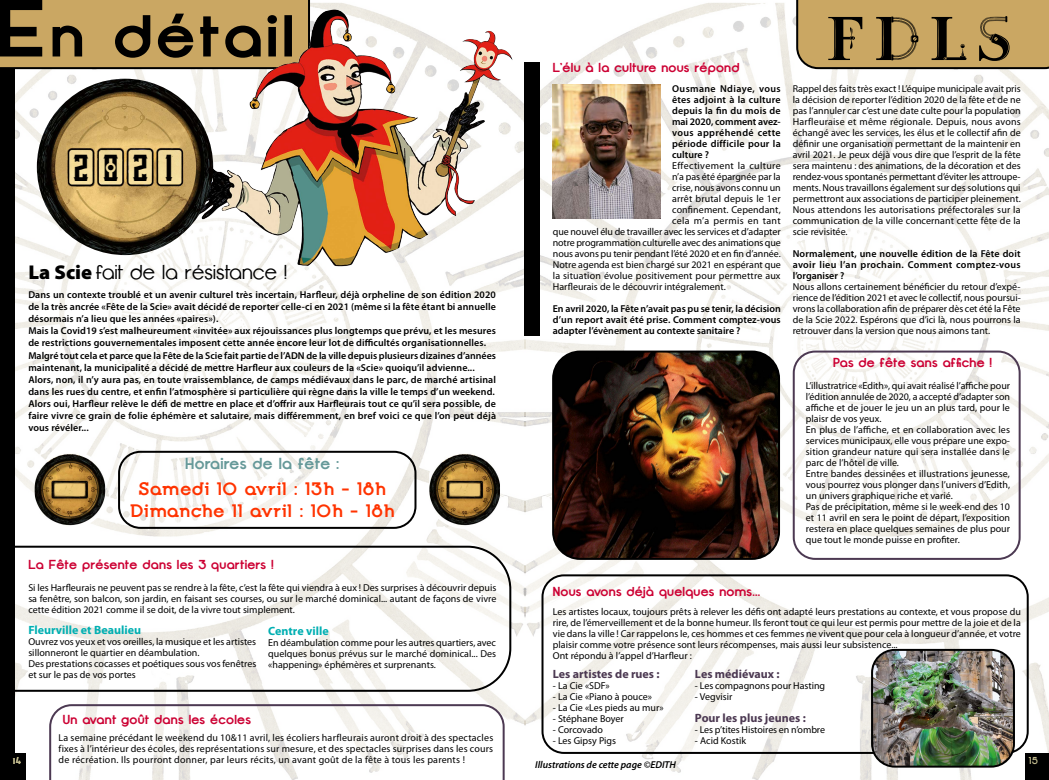
<style>
.page{position:relative;width:1049px;height:780px;background:#fff}
.page>*{position:absolute;margin:0;border:0;box-sizing:border-box;transform-origin:0 0}
.t1{font:61.5px "Steamy";color:#000}
.t2{font:34.3px "Vanilla Whale";color:#000}
.t3{font:20px "Opificio";letter-spacing:.005em;color:#000}
.t4{font:700 18px/22px "Opificio Serif";letter-spacing:.025em;color:#f30;text-align:center}
.t5{font:700 16px "Opificio";letter-spacing:.015em;color:#699}
.t6{font:700 13px "Opificio";letter-spacing:.015em;color:#c03}
.t7{font:700 12px "Myriad Pro";color:#4c3952}
.t8{font:700 12px "Myriad Pro";color:#00afb2}
.t9{font:10px/11px "Myriad Pro";color:#000;text-align:justify}
.t10{font:600 10px/12px "Myriad Pro";letter-spacing:.01em;color:#000;text-align:justify}
.t11{font:10px "Myriad Pro";letter-spacing:.035em;color:#000}
.t12{font:italic 600 10px "Myriad Pro";color:#000}
.t13{font:700 10px "Opificio Serif";color:#c2bb8e}
.s1{font-family:"Myriad Pro";font-weight:900}
</style>
<div class="page">
<img style="left:15px;top:3px;width:1034px;height:777px">
<div style="left:1025px;top:753px;width:24px;height:27px;background:#000"></div>
<div style="left:795px;top:0;width:254px;height:70px;background:#caa763"></div>
<svg style="left:0;top:0;width:311px;height:70px;background:#967c4b"></svg>
<div style="left:0;top:753px;width:26px;height:27px;background:#000"></div>
<div style="left:0;top:68px;width:15px;height:689px;background:#000"></div>
<div style="left:524px;top:62px;width:16px;height:274px;background:#000"></div>
<svg style="left:15px;top:544px;width:497px;height:148px"></svg>
<div style="left:118px;top:451px;width:298px;height:78px;border:2px solid #000;border-radius:21px"></div>
<div style="left:541px;top:574px;width:488px;height:179px;border:2px solid #000;border-radius:21px"></div>
<div style="left:793px;top:350px;width:227px;height:210px;border:2px solid #4c3952;border-radius:21px"></div>
<svg style="left:49px;top:704px;width:456px;height:76px"></svg>
<img style="left:553px;top:351px;width:226px;height:208px">
<div style="left:552px;top:350px;width:228px;height:210px;border:2px solid #000;border-radius:27px"></div>
<img style="left:872px;top:650px;width:141px;height:116px">
<div style="left:871px;top:649px;width:144px;height:118px;border:2px solid #000;border-radius:23px"></div>
<img style="left:186px;top:10px;width:146px;height:210px">
<img style="left:35px;top:451px;width:70px;height:78px">
<img style="left:429px;top:451px;width:71px;height:78px">
<img style="left:37px;top:79px;width:176px;height:176px;border-radius:88px">
<img style="left:553px;top:84px;width:108px;height:135px">
<h2 class="t2" style="left:73px;top:146px;width:101px">2021</h2>
<h3 class="t3" style="left:28px;top:261px;width:260px"><span class="s1">La Scie</span> fait de la résistance !</h3>
<p class="t10" style="left:28px;top:289px;width:469px;text-align:left">Dans un contexte troublé et un avenir culturel très incertain, Harfleur, déjà orpheline de son édition 2020 de la très ancrée «Fête de la Scie» avait décidé de reporter celle-ci en 2021 (même si la fête étant bi annuelle désormais n’a lieu que les années «paires»).<br>Mais la Covid19 s’est malheureument «invitée» aux réjouissances plus longtemps que prévu, et les mesures de restrictions gouvernementales imposent cette année encore leur lot de difficultés organisationnelles.<br>Malgré tout cela et parce que la Fête de la Scie fait partie de l’ADN de la ville depuis plusieurs dizaines d’années maintenant, la municipalité a décidé de mettre Harfleur aux couleurs de la «Scie» quoiqu’il advienne...<br>Alors, non, il n’y aura pas, en toute vraissemblance, de camps médiévaux dans le parc, de marché artisinal dans les rues du centre, et enfin l’atmosphère si particulière qui règne dans la ville le temps d’un weekend.<br>Alors oui, Harfleur relève le défi de mettre en place et d’offrir aux Harfleurais tout ce qu’il sera possible, de faire vivre ce grain de folie éphémère et salutaire, mais différemment, en bref voici ce que l’on peut déjà vous révéler...</p>
<h3 class="t5" style="left:185px;top:453px;width:156px">Horaires de la fête :</h3>
<h3 class="t4" style="left:130px;top:477px;width:266px">Samedi 10 avril : 13h - 18h<br>Dimanche 11 avril : 10h - 18h</h3>
<h3 class="t6" style="left:28px;top:556px;width:247px">La Fête présente dans les 3 quartiers !</h3>
<h3 class="t6" style="left:553px;top:59px;width:188px">L’élu à la culture nous répond</h3>
<p class="t10" style="left:672px;top:82px;width:110px;line-height:11px">Ousmane Ndiaye, vous êtes adjoint à la culture depuis la fin du mois de mai 2020, comment avez&shy;vous appréhendé cette période difficile pour la culture ?</p>
<p class="t11" style="left:672px;top:159px;width:110px">Effectivement la culture</p>
<p class="t9" style="left:672px;top:171px;width:110px">n’a pas été épargnée par la</p>
<p class="t9" style="left:672px;top:182px;width:110px">crise, nous avons connu un</p>
<p class="t9" style="left:672px;top:193px;width:110px">arrêt brutal depuis le 1er</p>
<p class="t9" style="left:672px;top:204px;width:110px">confinement. Cependant,</p>
<p class="t11" style="left:672px;top:214px;width:110px">cela m’a permis en tant</p>
<p class="t9" style="left:553px;top:226px;width:229px">que nouvel élu de travailler avec les services et d’adapter</p>
<p class="t9" style="left:553px;top:237px;width:229px">notre programmation culturelle avec des animations que</p>
<p class="t9" style="left:553px;top:248px;width:229px">nous avons pu tenir pendant l’été 2020 et en fin d’année.</p>
<p class="t9" style="left:553px;top:259px;width:229px">Notre agenda est bien chargé sur 2021 en espérant que</p>
<p class="t9" style="left:553px;top:270px;width:229px">la situation évolue positivement pour permettre aux</p>
<p class="t9" style="left:553px;top:281px;width:174px">Harfleurais de le découvrir intégralement.</p>
<p class="t10" style="left:553px;top:302px;width:229px;line-height:11px">En avril 2020, la Fête n’avait pas pu se tenir, la décision d’un report avait été prise. Comment comptez-vous adapter l’évènement au contexte sanitaire ?</p>
<h1 class="t1" style="left:825px;top:5px;width:188px">FDLS</h1>
<p class="t9" style="left:793px;top:83px;width:230px">Rappel des faits très exact ! L’équipe municipale avait pris la décision de reporter l’édition 2020 de la fête et de ne pas l’annuler car c’est une date culte pour la population Harfleuraise et même régionale. Depuis, nous avons échangé avec les services, les élus et le collectif afin de définir une organisation permettant de la maintenir en avril 2021. Je peux déjà vous dire que l’esprit de la fête sera maintenu : des animations, de la décoration et des rendez-vous spontanés permettant d’éviter les attroupe&shy;ments. Nous travaillons également sur des solutions qui permettront aux associations de participer pleinement.<br>Nous attendons les autorisations préfectorales sur la communication de la ville concernant cette fête de la scie revisitée.</p>
<p class="t10" style="left:793px;top:247px;width:229px;line-height:11px">Normalement, une nouvelle édition de la Fête doit avoir lieu l’an prochain. Comment comptez-vous l’organiser ?</p>
<p class="t9" style="left:793px;top:281px;width:229px">Nous allons certainement bénéficier du retour d’expé&shy;rience de l’édition 2021 et avec le collectif, nous poursui&shy;vrons la collaboration afin de préparer dès cet été la Fête de la Scie 2022. Espérons que d’ici là, nous pourrons la retrouver dans la version que nous aimons tant.</p>
<h3 class="t6" style="left:833px;top:354px;width:160px">Pas de fête sans affiche !</h3>
<p class="t9" style="left:806px;top:380px;width:206px;text-align:left">L’illustratrice «Edith», qui avait réalisé l’affiche pour l’édition annulée de 2020, a accepté d’adapter son affiche et de jouer le jeu un an plus tard, pour le plaisr de vos yeux.<br>En plus de l’affiche, et en collaboration avec les services municipaux, elle vous prépare une expo&shy;sition grandeur nature qui sera installée dans le parc de l’hôtel de ville.<br>Entre bandes dessinées et illustrations jeunesse, vous pourrez vous plonger dans l’univers d’Edith, un univers graphique riche et varié.<br>Pas de précipitation, même si le week-end des 10 et 11 avril en sera le point de départ, l’exposition restera en place quelques semaines de plus pour que tout le monde puisse en profiter.</p>
<p class="t9" style="left:28px;top:582px;width:469px">Si les Harfleurais ne peuvent pas se rendre à la fête, c’est la fête qui viendra à eux ! Des surprises à découvrir depuis sa fenêtre, son balcon, son jardin, en faisant ses courses, ou sur le marché dominical... autant de façons de vivre cette édition 2021 comme il se doit, de la vivre tout simplement.</p>
<h3 class="t6" style="left:553px;top:583px;width:209px">Nous avons déjà quelques noms...</h3>
<p class="t9" style="left:553px;top:605px;width:469px;text-align:left">Les artistes locaux, toujours prêts à relever les défis ont adapté leurs prestations au contexte, et vous propose du rire, de l’émerveillement et de la bonne humeur. Ils feront tout ce qui leur est permis pour mettre de la joie et de la vie dans la ville ! Car rappelons le, ces hommes et ces femmes ne vivent que pour cela à longueur d’année, et votre plaisir comme votre présence sont leurs récompenses, mais aussi leur subsistence...<br>Ont répondu à l’appel d’Harfleur :</p>
<p class="t7" style="left:553px;top:666px;width:108px">Les artistes de rues :</p>
<p class="t9" style="left:553px;top:680px;width:58px">- La Cie «SDF»</p>
<p class="t9" style="left:553px;top:691px;width:101px">- La Cie «Piano à pouce»</p>
<p class="t9" style="left:553px;top:702px;width:112px">- La Cie «Les pieds au mur»</p>
<p class="t9" style="left:553px;top:713px;width:72px">- Stéphane Boyer</p>
<p class="t9" style="left:553px;top:724px;width:52px">- Corcovado</p>
<p class="t9" style="left:553px;top:735px;width:65px">- Les Gipsy Pigs</p>
<p class="t8" style="left:28px;top:622px;width:114px">Fleurville et Beaulieu</p>
<p class="t9" style="left:28px;top:636px;width:229px;text-align:left">Ouvrez vos yeux et vos oreilles, la musique et les artistes sillonneront le quartier en déambulation.<br>Des prestations cocasses et poétiques sous vos fenêtres et sur le pas de vos portes</p>
<p class="t8" style="left:268px;top:622px;width:62px">Centre ville</p>
<p class="t9" style="left:268px;top:636px;width:229px">En déambulation comme pour les autres quartiers, avec quelques bonus prévus sur le marché dominical... Des «happening» éphémères et surprenants.</p>
<p class="t7" style="left:695px;top:666px;width:86px">Les médiévaux :</p>
<p class="t9" style="left:695px;top:680px;width:132px">- Les compagnons pour Hasting</p>
<p class="t9" style="left:695px;top:691px;width:39px">- Vegvisir</p>
<p class="t7" style="left:695px;top:710px;width:112px">Pour les plus jeunes :</p>
<p class="t9" style="left:695px;top:724px;width:132px">- Les p’tites Histoires en n’ombre</p>
<p class="t9" style="left:695px;top:735px;width:53px">- Acid Kostik</p>
<h3 class="t6" style="left:63px;top:712px;width:190px">Un avant goût dans les écoles</h3>
<p class="t9" style="left:59px;top:731px;width:436px">La semaine précédant le weekend du 10&amp;11 avril, les écoliers harfleurais auront droit à des spectacles fixes à l’intérieur des écoles, des représentations sur mesure, et des spectacles surprises dans les cours de récréation. Ils pourront donner, par leurs récits, un avant goût de la fête à tous les parents !</p>
<p class="t13" style="left:13px;top:754px;width:10px">14</p>
<p class="t13" style="left:1029px;top:754px;width:11px">15</p>
<p class="t12" style="left:535px;top:757px;width:142px">Illustrations de cette page ©EDITH</p>
</div>
